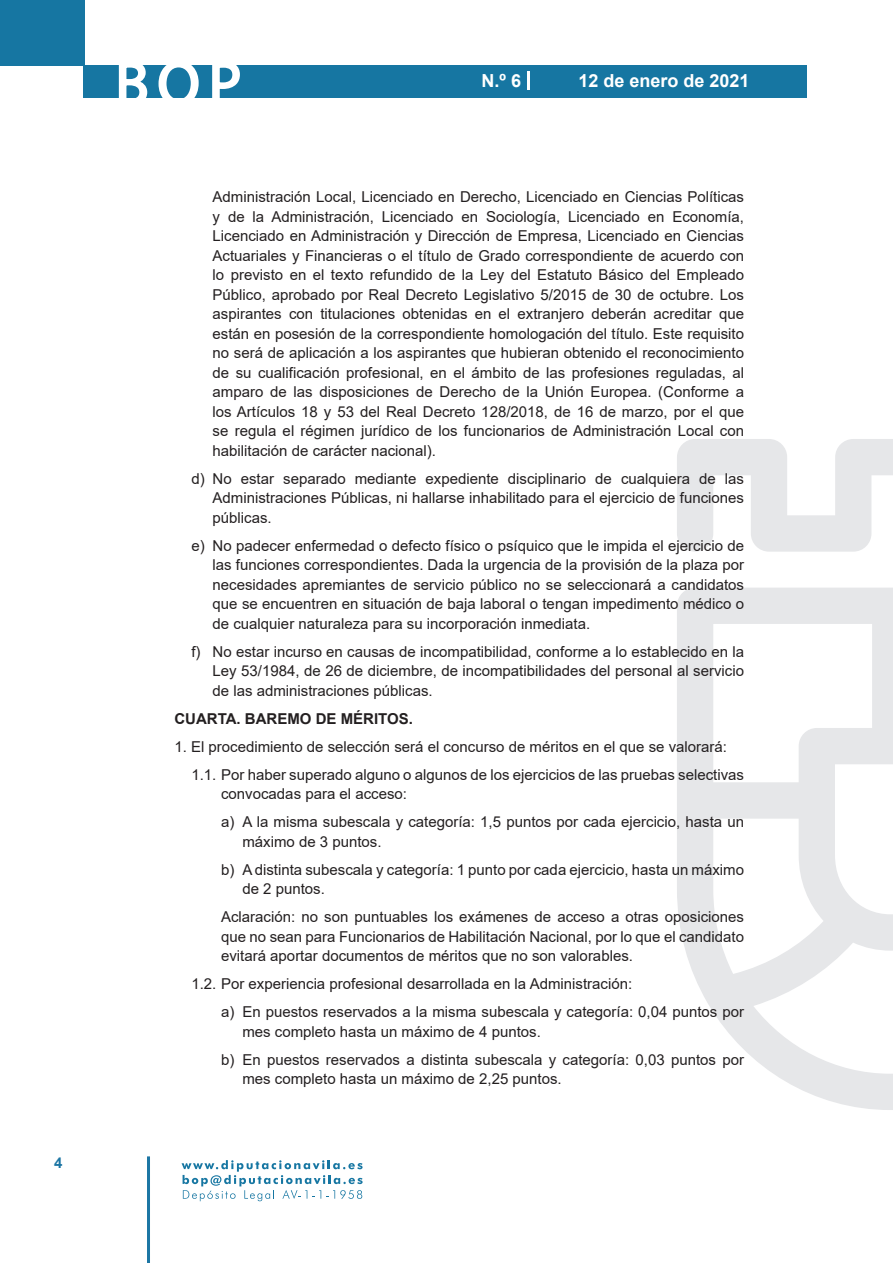
<style>
.page{position:relative;width:893px;height:1263px;background:#fff}
.page>*{position:absolute;margin:0;border:0;box-sizing:border-box;transform-origin:0 0}
.t1{font:500 61.5px "Avant Garde";color:#fff}
.t2{font:700 18px "Arial";color:#fff}
.t3{font:15px/19.5px "Arial";color:#231f20}
.t4{font:700 15px "Arial";color:#231f20}
.t5{font:700 15px "Arial";color:#1d76a4}
</style>
<div class="page">
<div style="left:0;top:0;width:85px;height:65px;background:#1676a2"></div>
<div style="left:84px;top:65px;width:723px;height:33px;background:#1676a2"></div>
<svg style="left:118px;top:65px;width:30px;height:33px"></svg>
<svg style="left:158px;top:65px;width:41px;height:33px"></svg>
<svg style="left:212px;top:65px;width:28px;height:33px"></svg>
<svg style="left:182px;top:1160px;width:181px;height:41px"></svg>
<hr style="left:147px;top:1156px;width:3px;height:107px;background:#1d76a4">
<svg style="left:528px;top:71px;width:2px;height:19px"></svg>
<svg style="left:677px;top:439px;width:216px;height:671px"></svg>
<p class="t5" style="left:54px;top:1152px;width:10px">4</p>
<h1 class="t1" style="left:115px;top:46px;width:128px">BOP</h1>
<p class="t2" style="left:482px;top:68px;width:41px">N.º 6</p>
<p class="t2" style="left:578px;top:68px;width:173px">12 de enero de 2021</p>
<p class="t3" style="left:213px;top:187px;width:533px;text-align:justify">Administración Local, Licenciado en Derecho, Licenciado en Ciencias Políticas y de la Administración, Licenciado en Sociología, Licenciado en Economía, Licenciado en Administración y Dirección de Empresa, Licenciado en Ciencias Actuariales y Financieras o el título de Grado correspondiente de acuerdo con lo previsto en el texto refundido de la Ley del Estatuto Básico del Empleado Público, aprobado por Real Decreto Legislativo 5/2015 de 30 de octubre. Los aspirantes con titulaciones obtenidas en el extranjero deberán acreditar que están en posesión de la correspondiente homologación del título. Este requisito no será de aplicación a los aspirantes que hubieran obtenido el reconocimiento de su cualificación profesional, en el ámbito de las profesiones reguladas, al amparo de las disposiciones de Derecho de la Unión Europea. (Conforme a los Artículos 18 y 53 del Real Decreto 128/2018, de 16 de marzo, por el que se regula el régimen jurídico de los funcionarios de Administración Local con habilitación de carácter nacional).</p>
<p class="t3" style="left:213px;top:469px;width:533px;text-align:justify;text-indent:-21px">d) No estar separado mediante expediente disciplinario de cualquiera de las Administraciones Públicas, ni hallarse inhabilitado para el ejercicio de funciones públicas.</p>
<p class="t3" style="left:213px;top:536px;width:533px;text-align:justify;text-indent:-21px">e) No padecer enfermedad o defecto físico o psíquico que le impida el ejercicio de las funciones correspondientes. Dada la urgencia de la provisión de la plaza por necesidades apremiantes de servicio público no se seleccionará a candidatos que se encuentren en situación de baja laboral o tengan impedimento médico o de cualquier naturaleza para su incorporación inmediata.</p>
<p class="t3" style="left:213px;top:642px;width:533px;text-align:justify;text-indent:-21px">f) No estar incurso en causas de incompatibilidad, conforme a lo establecido en la Ley 53/1984, de 26 de diciembre, de incompatibilidades del personal al servicio de las administraciones públicas.</p>
<p class="t4" style="left:174px;top:708px;width:240px">CUARTA. BAREMO DE MÉRITOS.</p>
<p class="t3" style="left:191px;top:732px;width:554px;line-height:28px;text-indent:-17px">1. El procedimiento de selección será el concurso de méritos en el que se valorará:<br>1.1. Por haber superado alguno o algunos de los ejercicios de las pruebas selectivas</p>
<p class="t3" style="left:221px;top:780px;width:524px;line-height:28px">convocadas para el acceso:<br>a) A la misma subescala y categoría: 1,5 puntos por cada ejercicio, hasta un</p>
<p class="t3" style="left:221px;top:827px;width:524px;line-height:28px;text-indent:21px">máximo de 3 puntos.<br>b) A distinta subescala y categoría: 1 punto por cada ejercicio, hasta un máximo</p>
<p class="t3" style="left:221px;top:875px;width:524px;line-height:28px;text-indent:21px">de 2 puntos.<br>Aclaración: no son puntuables los exámenes de acceso a otras oposiciones</p>
<p class="t3" style="left:221px;top:927px;width:524px">que no sean para Funcionarios de Habilitación Nacional, por lo que el candidato evitará aportar documentos de méritos que no son valorables.</p>
<p class="t3" style="left:221px;top:970px;width:524px;line-height:28px;text-indent:-30px">1.2. Por experiencia profesional desarrollada en la Administración:<br>a) En puestos reservados a la misma subescala y categoría: 0,04 puntos por</p>
<p class="t3" style="left:221px;top:1017px;width:524px;line-height:28px;text-indent:21px">mes completo hasta un máximo de 4 puntos.<br>b) En puestos reservados a distinta subescala y categoría: 0,03 puntos por</p>
<p class="t3" style="left:242px;top:1069px;width:321px">mes completo hasta un máximo de 2,25 puntos.</p>
</div>
